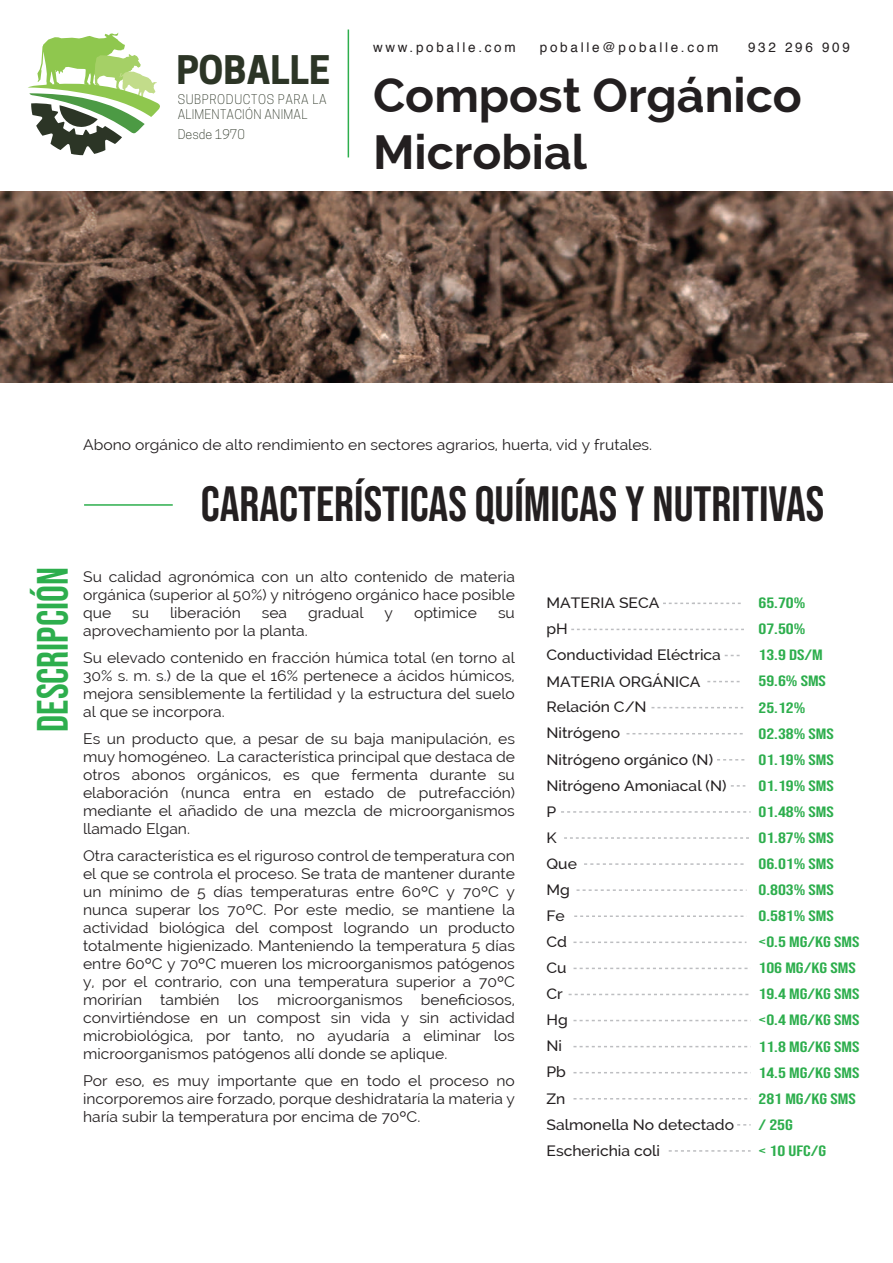
<style>
.page{position:relative;width:893px;height:1263px;background:#fff}
.page>*{position:absolute;margin:0;border:0;box-sizing:border-box;transform-origin:0 0}
.t1{font:49.5px "Bebas Neue";color:#231f20}
.t2{font:700 48px/57.6px "Raleway";color:#231f20}
.t3{font:43.95px "Bebas Neue";color:#2dae4d;scale:.96 1}
.t4{font:700 37.05px "Cooper Hewitt";color:#2c3526}
.t5{font:15px/18px "Raleway";color:#231f20;text-align:justify;scale:1.04 1}
.t6{font:15px "Bebas Neue";color:#2dae4d;scale:1.32 1}
.t7{font:500 15px "Raleway";color:#231f20;scale:1.04 1}
.t8{font:13.5px "Helvetica";letter-spacing:.2em;color:#231f20}
.t9{font:300 12.6px/15px "Cooper Hewitt";letter-spacing:.02em;color:#2c3526}
.t10{font:300 12.6px "Cooper Hewitt";color:#2c3526}
</style>
<div class="page">
<hr style="left:348px;top:30px;width:1px;height:127px;background:#2dae4d">
<hr style="left:84px;top:504px;width:89px;height:2px;background:#2dae4d">
<svg style="left:28px;top:33px;width:132px;height:122px"></svg>
<svg style="left:663px;top:603px;width:78px;height:1px"></svg>
<svg style="left:571px;top:629px;width:173px;height:1px"></svg>
<svg style="left:707px;top:681px;width:33px;height:1px"></svg>
<svg style="left:651px;top:707px;width:92px;height:1px"></svg>
<svg style="left:626px;top:733px;width:117px;height:1px"></svg>
<svg style="left:717px;top:759px;width:28px;height:1px"></svg>
<svg style="left:731px;top:785px;width:14px;height:2px"></svg>
<svg style="left:561px;top:811px;width:190px;height:2px"></svg>
<svg style="left:564px;top:837px;width:185px;height:2px"></svg>
<svg style="left:584px;top:863px;width:160px;height:2px"></svg>
<svg style="left:576px;top:889px;width:170px;height:2px"></svg>
<svg style="left:574px;top:915px;width:170px;height:2px"></svg>
<svg style="left:573px;top:941px;width:173px;height:2px"></svg>
<svg style="left:573px;top:968px;width:175px;height:1px"></svg>
<svg style="left:569px;top:994px;width:180px;height:1px"></svg>
<img style="left:0;top:192px;width:893px;height:190px">
<svg style="left:573px;top:1020px;width:178px;height:1px"></svg>
<svg style="left:573px;top:1046px;width:178px;height:1px"></svg>
<svg style="left:573px;top:1072px;width:178px;height:1px"></svg>
<svg style="left:573px;top:1098px;width:178px;height:1px"></svg>
<svg style="left:669px;top:1150px;width:82px;height:2px"></svg>
<h3 class="t4" style="left:176px;top:48px;width:155px">POBALLE</h3>
<p class="t9" style="left:178px;top:92px;width:150px">SUBPRODUCTOS PARA LA<br>ALIMENTACIÓN ANIMAL</p>
<p class="t10" style="left:178px;top:126px;width:69px">Desde 1970</p>
<p class="t8" style="left:373px;top:37px;width:144px">www.poballe.com</p>
<p class="t8" style="left:540px;top:37px;width:180px">poballe@poballe.com</p>
<p class="t8" style="left:748px;top:37px;width:103px">932 296 909</p>
<h2 class="t2" style="left:373px;top:66px;width:430px">Compost Orgánico<br>Microbial</h2>
<p class="t5" style="left:83px;top:435px;width:549px">Abono orgánico de alto rendimiento en sectores agrarios, huerta, vid y frutales.</p>
<h1 class="t1" style="left:201px;top:476px;width:625px">CARACTERÍSTICAS QUÍMICAS Y NUTRITIVAS</h1>
<h3 class="t3" style="left:28px;top:732px;width:172px;rotate:-90deg">DESCRIPCIÓN</h3>
<p class="t5" style="left:83px;top:567px;width:417px">Su calidad agronómica con un alto contenido de materia orgánica (superior al 50%) y nitrógeno orgánico hace posible que</p>
<p class="t5" style="left:132px;top:603px;width:18px">su</p>
<p class="t5" style="left:170px;top:603px;width:70px">liberación</p>
<p class="t5" style="left:262px;top:603px;width:26px">sea</p>
<p class="t5" style="left:308px;top:603px;width:55px">gradual</p>
<p class="t5" style="left:385px;top:603px;width:10px">y</p>
<p class="t5" style="left:414px;top:603px;width:62px">optimice</p>
<p class="t5" style="left:498px;top:603px;width:18px">su</p>
<p class="t5" style="left:83px;top:617px;width:417px;line-height:27px">aprovechamiento por la planta.<br>Su elevado contenido en fracción húmica total (en torno al</p>
<p class="t5" style="left:83px;top:666px;width:417px">30% s. m. s.) de la que el 16% pertenece a ácidos húmicos, mejora sensiblemente la fertilidad y la estructura del suelo al que se incorpora.</p>
<p class="t5" style="left:83px;top:729px;width:417px">Es un producto que, a pesar de su baja manipulación, es muy homogéneo. La característica principal que destaca de otros abonos orgánicos, es que fermenta durante su elaboración (nunca entra en estado de putrefacción) mediante el añadido de una mezcla de microorganismos llamado Elgan.</p>
<p class="t5" style="left:83px;top:846px;width:417px">Otra característica es el riguroso control de temperatura con el que se controla el proceso. Se trata de mantener durante un mínimo de 5 días temperaturas entre 60ºC y 70ºC y nunca superar los 70ºC. Por este medio, se mantiene la actividad biológica del compost logrando un producto totalmente higienizado. Manteniendo la temperatura 5 días entre 60ºC y 70ºC mueren los microorganismos patógenos y, por el contrario, con una temperatura superior a 70ºC morirían también los microorganismos beneficiosos, convirtiéndose en un compost sin vida y sin actividad microbiológica, por tanto, no ayudaría a eliminar los microorganismos patógenos allí donde se aplique.</p>
<p class="t5" style="left:83px;top:1071px;width:417px">Por eso, es muy importante que en todo el proceso no incorporemos aire forzado, porque deshidrataría la materia y haría subir la temperatura por encima de 70ºC.</p>
<p class="t7" style="left:546px;top:594px;width:110px">MATERIA SECA</p>
<p class="t6" style="left:758px;top:594px;width:37px">65.70%</p>
<p class="t7" style="left:546px;top:620px;width:22px">pH</p>
<p class="t6" style="left:758px;top:621px;width:37px">07.50%</p>
<p class="t7" style="left:546px;top:646px;width:169px">Conductividad Eléctrica</p>
<p class="t6" style="left:758px;top:647px;width:50px">13.9 DS/M</p>
<p class="t7" style="left:546px;top:673px;width:150px">MATERIA ORGÁNICA</p>
<p class="t6" style="left:758px;top:673px;width:53px">59.6% SMS</p>
<p class="t7" style="left:546px;top:698px;width:98px">Relación C/N</p>
<p class="t6" style="left:758px;top:699px;width:37px">25.12%</p>
<p class="t7" style="left:546px;top:724px;width:72px">Nitrógeno</p>
<p class="t6" style="left:758px;top:725px;width:59px">02.38% SMS</p>
<p class="t7" style="left:546px;top:750px;width:162px">Nitrógeno orgánico (N)</p>
<p class="t6" style="left:758px;top:751px;width:59px">01.19% SMS</p>
<p class="t7" style="left:546px;top:777px;width:175px">Nitrógeno Amoniacal (N)</p>
<p class="t6" style="left:758px;top:777px;width:59px">01.19% SMS</p>
<p class="t7" style="left:546px;top:803px;width:11px">P</p>
<p class="t6" style="left:758px;top:803px;width:59px">01.48% SMS</p>
<p class="t7" style="left:546px;top:829px;width:11px">K</p>
<p class="t6" style="left:758px;top:829px;width:59px">01.87% SMS</p>
<p class="t7" style="left:546px;top:855px;width:31px">Que</p>
<p class="t6" style="left:758px;top:855px;width:59px">06.01% SMS</p>
<p class="t7" style="left:546px;top:881px;width:24px">Mg</p>
<p class="t6" style="left:758px;top:881px;width:59px">0.803% SMS</p>
<p class="t7" style="left:546px;top:907px;width:19px">Fe</p>
<p class="t6" style="left:758px;top:907px;width:59px">0.581% SMS</p>
<p class="t7" style="left:546px;top:933px;width:21px">Cd</p>
<p class="t6" style="left:758px;top:933px;width:78px">&lt;0.5 MG/KG SMS</p>
<p class="t7" style="left:546px;top:959px;width:21px">Cu</p>
<p class="t6" style="left:758px;top:959px;width:75px">106 MG/KG SMS</p>
<p class="t7" style="left:546px;top:985px;width:17px">Cr</p>
<p class="t6" style="left:758px;top:986px;width:78px">19.4 MG/KG SMS</p>
<p class="t7" style="left:546px;top:1011px;width:22px">Hg</p>
<p class="t6" style="left:758px;top:1012px;width:78px">&lt;0.4 MG/KG SMS</p>
<p class="t7" style="left:546px;top:1037px;width:17px">Ni</p>
<p class="t6" style="left:758px;top:1038px;width:78px">11.8 MG/KG SMS</p>
<p class="t7" style="left:546px;top:1063px;width:20px">Pb</p>
<p class="t6" style="left:758px;top:1064px;width:78px">14.5 MG/KG SMS</p>
<p class="t7" style="left:546px;top:1089px;width:20px">Zn</p>
<p class="t6" style="left:758px;top:1090px;width:75px">281 MG/KG SMS</p>
<p class="t7" style="left:546px;top:1115px;width:182px">Salmonella No detectado</p>
<p class="t6" style="left:758px;top:1116px;width:28px">/ 25G</p>
<p class="t7" style="left:546px;top:1142px;width:111px">Escherichia coli</p>
<p class="t6" style="left:758px;top:1142px;width:53px">&lt; 10 UFC/G</p>
</div>
